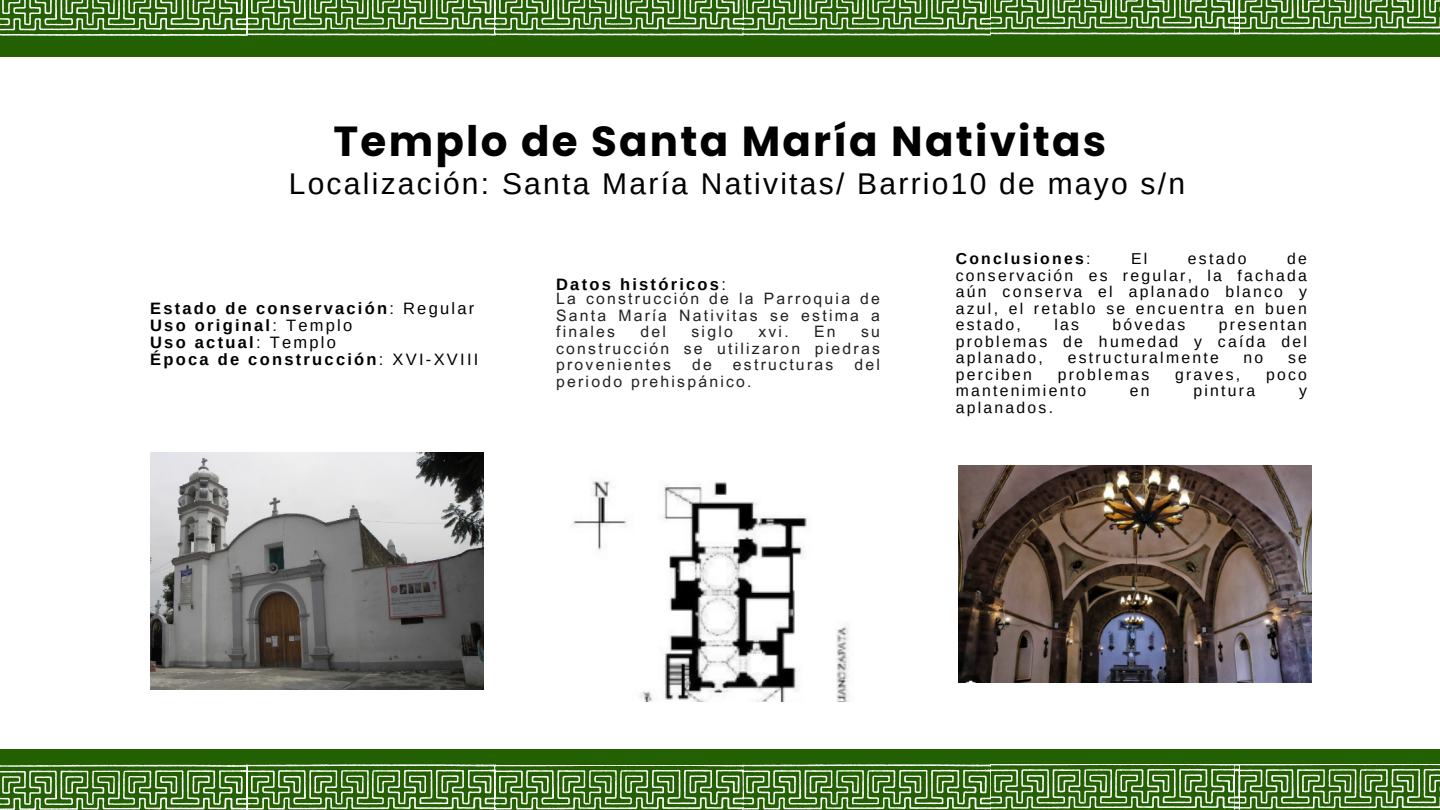
<style>
.page{position:relative;width:1440px;height:810px;background:#fff}
.page>*{position:absolute;margin:0;border:0;box-sizing:border-box;transform-origin:0 0}
.t1{font:700 42px "Poppins";letter-spacing:.055em;color:#000}
.t2{font:30px "Arimo";letter-spacing:.075em;color:#000}
.t3{font:700 16.5px/17.2px "Arimo";letter-spacing:.135em;color:#000}
.t4{font:15.8px/16.5px "Arimo";letter-spacing:.145em;color:#000;text-align:justify}
.t5{font:15.8px/16.5px "Arial MT Pro";letter-spacing:.145em;color:#202122;text-align:justify}
.t6{font:700 15.8px "Arimo";letter-spacing:.145em;color:#000}
.s1{font-weight:400}
</style>
<div class="page">
<img style="left:572px;top:479px;width:277px;height:222px">
<img style="left:958px;top:465px;width:354px;height:218px">
<img style="left:150px;top:453px;width:334px;height:236px">
<div style="left:0;top:749px;width:1440px;height:61px;background:#236002"></div>
<svg style="left:0;top:765px;width:1440px;height:45px"></svg>
<div style="left:0;top:0;width:1440px;height:57px;background:#236002"></div>
<svg style="left:0;top:0;width:1440px;height:36px"></svg>
<p class="t1" style="left:334px;top:112px;width:774px">Templo de Santa María Nativitas</p>
<p class="t2" style="left:289px;top:167px;width:898px">Localización: Santa María Nativitas/ Barrio10 de mayo s/n</p>
<p class="t3" style="left:150px;top:299px;width:330px">Estado de conservación<span class="s1">: Regular<br></span>Uso original<span class="s1">: Templo<br></span>Uso actual<span class="s1">: Templo<br></span>Época de construcción<span class="s1">: XVI-XVIII</span></p>
<h1 class="t3" style="left:556px;top:276px;width:171px">Datos históricos<span class="s1">:</span></h1>
<h1 class="t5" style="left:556px;top:292px;width:325px">La construcción de la Parroquia de Santa María Nativitas se estima a finales</h1>
<h1 class="t5" style="left:641px;top:325px;width:27px">del</h1>
<h1 class="t5" style="left:692px;top:325px;width:43px">siglo</h1>
<h1 class="t5" style="left:758px;top:325px;width:32px">xvi.</h1>
<h1 class="t5" style="left:814px;top:325px;width:23px">En</h1>
<h1 class="t5" style="left:556px;top:325px;width:325px;text-indent:305px">su construcción se utilizaron piedras provenientes</h1>
<h1 class="t5" style="left:692px;top:358px;width:21px">de</h1>
<h1 class="t5" style="left:733px;top:358px;width:102px">estructuras</h1>
<h1 class="t5" style="left:854px;top:358px;width:27px">del</h1>
<h1 class="t5" style="left:556px;top:375px;width:197px">periodo prehispánico.</h1>
<h2 class="t6" style="left:956px;top:250px;width:136px">Conclusiones<span class="s1">:</span></h2>
<h2 class="t4" style="left:1131px;top:250px;width:18px">El</h2>
<h2 class="t4" style="left:1188px;top:250px;width:60px">estado</h2>
<h2 class="t4" style="left:956px;top:250px;width:353px;text-indent:331px">de conservación es regular, la fachada aún conserva el aplanado blanco y azul, el retablo se encuentra en buen estado,</h2>
<h2 class="t4" style="left:1054px;top:316px;width:26px">las</h2>
<h2 class="t4" style="left:1112px;top:316px;width:75px">bóvedas</h2>
<h2 class="t4" style="left:956px;top:316px;width:353px;text-indent:263px">presentan problemas de humedad y caída del aplanado,</h2>
<h2 class="t4" style="left:1068px;top:349px;width:153px">estructuralmente</h2>
<h2 class="t4" style="left:1244px;top:349px;width:21px">no</h2>
<h2 class="t4" style="left:1288px;top:349px;width:20px">se</h2>
<h2 class="t4" style="left:956px;top:366px;width:78px">perciben</h2>
<h2 class="t4" style="left:1058px;top:366px;width:93px">problemas</h2>
<h2 class="t4" style="left:1175px;top:366px;width:67px">graves,</h2>
<h2 class="t4" style="left:1266px;top:366px;width:42px">poco</h2>
<h2 class="t4" style="left:956px;top:382px;width:132px">mantenimiento</h2>
<h2 class="t4" style="left:1130px;top:382px;width:21px">en</h2>
<h2 class="t4" style="left:1194px;top:382px;width:63px">pintura</h2>
<h2 class="t4" style="left:1299px;top:382px;width:9px">y</h2>
<h2 class="t4" style="left:956px;top:399px;width:99px">aplanados.</h2>
</div>
